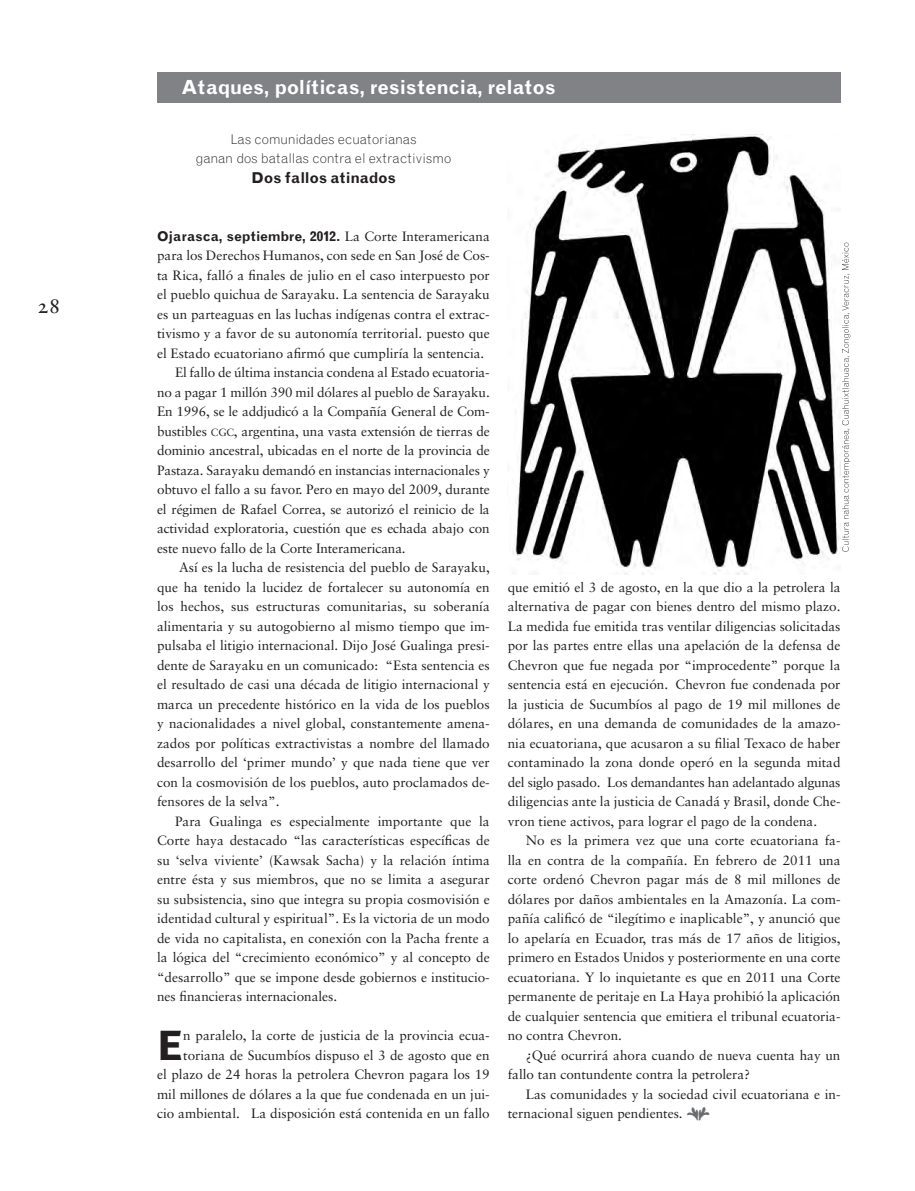
<style>
.page{position:relative;width:915px;height:1191px;background:#fff}
.page>*{position:absolute;margin:0;border:0;box-sizing:border-box;transform-origin:0 0}
.t1{font:700 40.5px "Grotesque";color:#231f20}
.t2{font:21px "Sabon Roman SC";color:#231f20}
.Cuerpo{font:700 19.5px "Grotesque";color:#fff}
.t3{font:700 15px "Grotesque";letter-spacing:-.005em;color:#231f20}
.t4{font:13.5px/19.5px "Sabon";color:#231f20;text-align:justify}
.t5{font:300 13.5px "Grotesque";letter-spacing:-.005em;color:#231f20}
.s1{font-family:"Grotesque";font-weight:700}
.s2{font-size:10.5px}
.s3{color:#6c6d70}
</style>
<div class="page">
<svg style="left:842px;top:243px;width:8px;height:308px"></svg>
<div style="left:157px;top:72px;width:683px;height:30px;background:#808285"></div>
<img style="left:512px;top:134px;width:328px;height:440px">
<h2 class="t2" style="left:37px;top:293px;width:25px">28</h2>
<p class="Cuerpo" style="left:181px;top:75px;width:375px">Ataques, políticas, resistencia, relatos</p>
<p class="t5" style="left:230px;top:131px;width:188px">Las comunidades ecuatorianas</p>
<p class="t5" style="left:195px;top:150px;width:257px">ganan dos batallas contra el extractivismo</p>
<p class="t3" style="left:251px;top:168px;width:146px">Dos fallos atinados</p>
<p class="t4" style="left:157px;top:226px;width:334px"><span class="s1">Ojarasca, septiembre, 2012.</span> La Corte Interamericana para los Derechos Humanos, con sede en San José de Cos&shy;ta Rica, falló a finales de julio en el caso interpuesto por el pueblo quichua de Sarayaku. La sentencia de Sarayaku es un parteaguas en las luchas indígenas contra el extrac&shy;tivismo y a favor de su autonomía territorial. puesto que el Estado ecuatoriano afirmó que cumpliría la sentencia.</p>
<p class="t4" style="left:157px;top:363px;width:334px;text-indent:18px">El fallo de última instancia condena al Estado ecuatoria&shy;no a pagar 1 millón 390 mil dólares al pueblo de Sarayaku.<br>En 1996, se le addjudicó a la Compañía General de Com&shy;bustibles <span class="s2">CGC</span>, argentina, una vasta extensión de tierras de dominio ancestral, ubicadas en el norte de la provincia de Pastaza. Sarayaku demandó en instancias internacionales y obtuvo el fallo a su favor. Pero en mayo del 2009, durante el régimen de Rafael Correa, se autorizó el reinicio de la actividad exploratoria, cuestión que es echada abajo con este nuevo fallo de la Corte Interamericana.</p>
<p class="t4" style="left:157px;top:558px;width:334px;text-indent:22px">Así es la lucha de resistencia del pueblo de Sarayaku, que ha tenido la lucidez de fortalecer su autonomía en los hechos, sus estructuras comunitarias, su soberanía alimentaria y su autogobierno al mismo tiempo que im&shy;pulsaba el litigio internacional. Dijo José Gualinga presi&shy;dente de Sarayaku en un comunicado: “Esta sentencia es el resultado de casi una década de litigio internacional y marca un precedente histórico en la vida de los pueblos y nacionalidades a nivel global, constantemente amena&shy;zados por políticas extractivistas a nombre del llamado desarrollo del ‘primer mundo’ y que nada tiene que ver con la cosmovisión de los pueblos, auto proclamados de&shy;fensores de la selva”.</p>
<p class="t4" style="left:157px;top:811px;width:334px;text-indent:18px">Para Gualinga es especialmente importante que la Corte haya destacado “las características específicas de su ‘selva viviente’ (Kawsak Sacha) y la relación íntima entre ésta y sus miembros, que no se limita a asegurar su subsistencia, sino que integra su propia cosmovisión e identidad cultural y espiritual”. Es la victoria de un modo de vida no capitalista, en conexión con la Pacha frente a la lógica del “crecimiento económico” y al concepto de “desarrollo” que se impone desde gobiernos e institucio&shy;nes financieras internacionales.</p>
<p class="t1" style="left:157px;top:1021px;width:28px">E</p>
<p class="t4" style="left:157px;top:1025px;width:334px;text-align:right">n paralelo, la corte de justicia de la provincia ecua&shy;toriana de Sucumbíos dispuso el 3 de agosto que en<br>el plazo de 24 horas la petrolera Chevron pagara los 19 mil millones de dólares a la que fue condenada en un jui&shy;cio ambiental.    La disposición está contenida en un fallo</p>
<p class="t4" style="left:507px;top:577px;width:334px">que emitió el 3 de agosto, en la que dio a la petrolera la alternativa de pagar con bienes dentro del mismo plazo.<br>La medida fue emitida tras ventilar diligencias solicitadas por las partes entre ellas una apelación de la defensa de Chevron que fue negada por “improcedente” porque la sentencia está en ejecución.   Chevron fue condenada por la justicia de Sucumbíos al pago de 19 mil millones de dólares, en una demanda de comunidades de la amazo&shy;nia ecuatoriana, que acusaron a su filial Texaco de haber contaminado la zona donde operó en la segunda mitad del siglo pasado. Los demandantes han adelantado algunas diligencias ante la justicia de Canadá y Brasil, donde Che&shy;vron tiene activos, para lograr el pago de la condena.</p>
<p class="t4" style="left:507px;top:830px;width:334px;text-indent:18px">No es la primera vez que una corte ecuatoriana fa&shy;lla en contra de la compañía. En febrero de 2011 una corte ordenó Chevron pagar más de 8 mil millones de dólares por daños ambientales en la Amazonía. La com&shy;pañía calificó de “ilegítimo e inaplicable”, y anunció que lo apelaría en Ecuador, tras más de 17 años de litigios, primero en Estados Unidos y posteriormente en una corte ecuatoriana. Y lo inquietante es que en 2011 una Corte permanente de peritaje en La Haya prohibió la aplicación de cualquier sentencia que emitiera el tribunal ecuatoria&shy;no contra Chevron.</p>
<p class="t4" style="left:507px;top:1045px;width:334px;text-indent:18px">¿Qué ocurrirá ahora cuando de nueva cuenta hay un fallo tan contundente contra la petrolera?</p>
<p class="t4" style="left:507px;top:1084px;width:334px;text-indent:18px">Las comunidades y la sociedad civil ecuatoriana e in&shy;ternacional siguen pendientes. <span class="s3">●</span></p>
</div>
